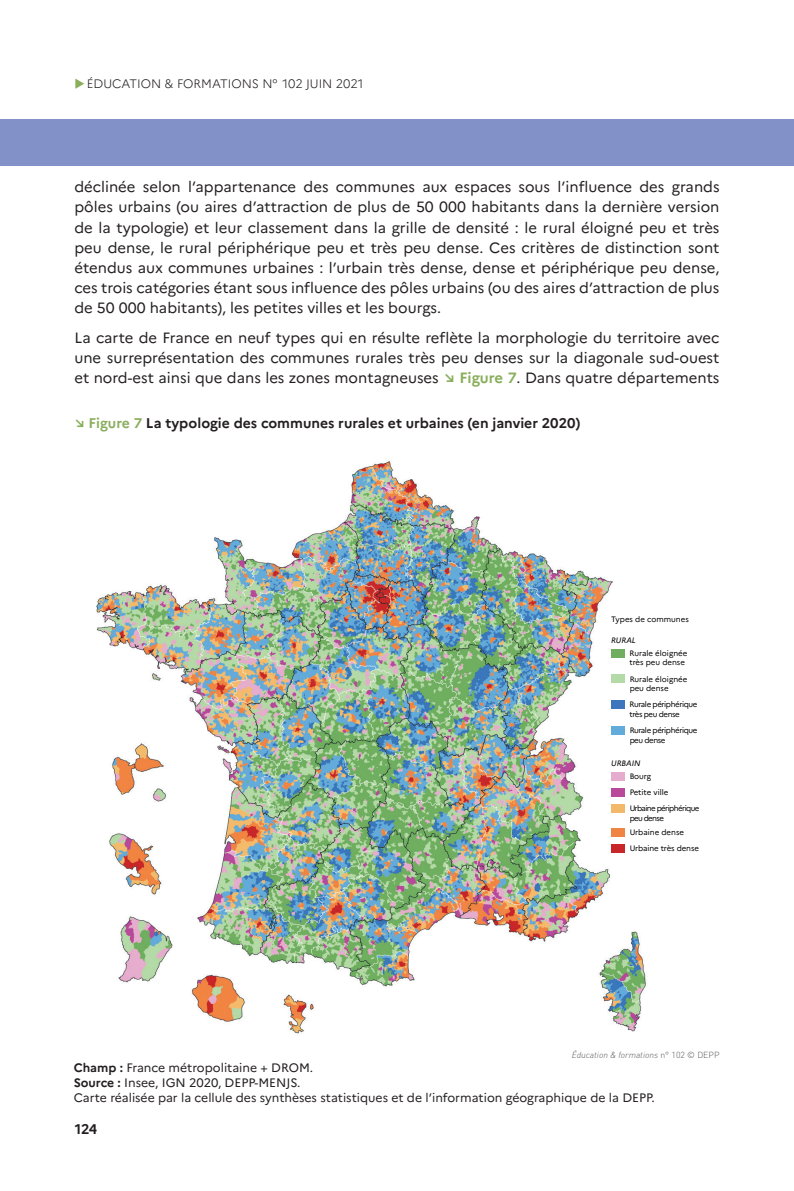
<style>
.page{position:relative;width:794px;height:1191px;background:#fff}
.page>*{position:absolute;margin:0;border:0;box-sizing:border-box;transform-origin:0 0}
.t1{font:14.88px/20.1px "Marianne";color:#231f20;text-align:justify}
.t2{font:700 14px "Marianne";color:#231f20}
.t3{font:12.25px/14.7px "Marianne";color:#231f20}
.t4{font:300 12.25px "Marianne";color:#231f20}
.t5{font:italic 300 8.75px "DINOT";color:#57585a}
.t6{font:7.88px/9.5px "Marianne";letter-spacing:-.015em;color:#000001}
.t7{font:7.88px/9.5px "Marianne";letter-spacing:-.05em;color:#000001}
.t8{font:7.88px/16.1px "Marianne";letter-spacing:-.075em;color:#000001}
.t9{font:italic 7.88px "Marianne";color:#000001}
.s1{color:#89ae5c}
.s2{font-weight:700;color:#89ae5c}
.s3{font-style:normal}
.s4{font-weight:700}
</style>
<div class="page">
<div style="left:0;top:119px;width:794px;height:47px;background:#8292c9"></div>
<img style="left:96px;top:461px;width:550px;height:573px">
<div style="left:611px;top:649px;width:13px;height:8px;background:#6fae5f"></div>
<div style="left:611px;top:675px;width:13px;height:8px;background:#b4daa7"></div>
<div style="left:611px;top:700px;width:13px;height:8px;background:#3c76bc"></div>
<div style="left:611px;top:726px;width:13px;height:8px;background:#63abda"></div>
<div style="left:611px;top:772px;width:13px;height:8px;background:#e6acce"></div>
<div style="left:611px;top:788px;width:13px;height:8px;background:#b8499b"></div>
<div style="left:611px;top:804px;width:13px;height:8px;background:#f3b96b"></div>
<div style="left:611px;top:828px;width:13px;height:8px;background:#f08442"></div>
<div style="left:611px;top:844px;width:13px;height:8px;background:#c82628"></div>
<p class="t4" style="left:74px;top:76px;width:290px"><span class="s1">◆</span>ÉDUCATION &amp; FORMATIONS N° 102 JUIN 2021</p>
<p class="t1" style="left:74px;top:177px;width:646px">déclinée selon l’appartenance des communes aux espaces sous l’influence des grands pôles urbains (ou aires d’attraction de plus de 50 000 habitants dans la dernière version de la typologie) et leur classement dans la grille de densité : le rural éloigné peu et très peu dense, le rural périphérique peu et très peu dense. Ces critères de distinction sont étendus aux communes urbaines : l’urbain très dense, dense et périphérique peu dense, ces trois catégories étant sous influence des pôles urbains (ou des aires d’attraction de plus de 50 000 habitants), les petites villes et les bourgs.</p>
<p class="t1" style="left:74px;top:328px;width:646px">La carte de France en neuf types qui en résulte reflète la morphologie du territoire avec une surreprésentation des communes rurales très peu denses sur la diagonale sud-ouest et nord-est ainsi que dans les zones montagneuses <span class="s2">↘ Figure 7</span>. Dans quatre départements</p>
<p class="t2" style="left:74px;top:414px;width:508px"><span class="s1">↘ Figure 7</span> La typologie des communes rurales et urbaines (en janvier 2020)</p>
<p class="t6" style="left:611px;top:614px;width:79px">Types de communes</p>
<p class="t9" style="left:611px;top:635px;width:26px">RURAL</p>
<p class="t6" style="left:629px;top:648px;width:59px">Rurale éloignée très peu dense</p>
<p class="t6" style="left:629px;top:674px;width:59px">Rurale éloignée peu dense</p>
<p class="t7" style="left:629px;top:700px;width:70px">Rurale périphérique très peu dense</p>
<p class="t7" style="left:629px;top:725px;width:70px">Rurale périphérique peu dense</p>
<p class="t8" style="left:629px;top:768px;width:71px">Bourg<br>Petite ville<br>Urbaine périphérique</p>
<p class="t6" style="left:629px;top:810px;width:56px;line-height:14.5px">peu dense<br>Urbaine dense</p>
<p class="t6" style="left:629px;top:843px;width:71px">Urbaine très dense</p>
<p class="t9" style="left:611px;top:758px;width:31px">URBAIN</p>
<p class="t5" style="left:572px;top:1049px;width:149px">Éducation &amp; formations <span class="s3">n° 102 © DEPP</span></p>
<p class="t3" style="left:74px;top:1060px;width:582px"><span class="s4">Champ :</span> France métropolitaine + DROM.<br><span class="s4">Source :</span> Insee, IGN 2020, DEPP-MENJS.<br>Carte réalisée par la cellule des synthèses statistiques et de l’information géographique de la DEPP.</p>
<p class="t2" style="left:75px;top:1120px;width:24px">124</p>
</div>
